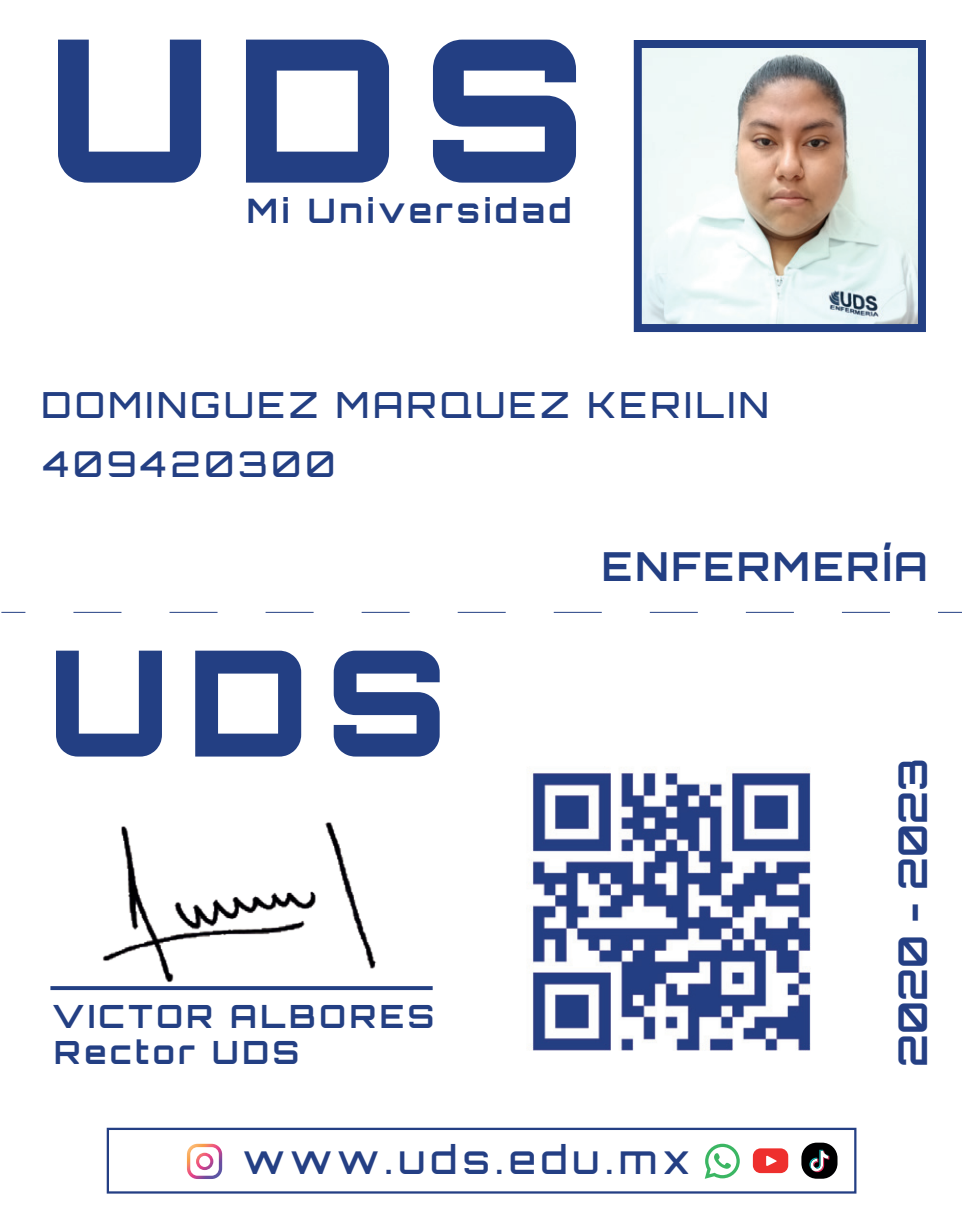
<style>
.page{position:relative;width:966px;height:1227px;background:#fff}
.page>*{position:absolute;margin:0;border:0;box-sizing:border-box;transform-origin:0 0}
.t1{font:700 40px "Orbitron";letter-spacing:.075em;color:#233f83}
.t2{font:700 39.6px "Orbitron";color:#243f84}
.t3{font:500 39.2px "Orbitron";letter-spacing:.135em;color:#243f84}
.t4{font:500 36px "Orbitron";letter-spacing:.1em;color:#233f83}
.t5{font:500 35.6px "Orbitron";letter-spacing:.115em;color:#233f83}
.t6{font:700 33.6px "Orbitron";letter-spacing:.115em;color:#233f83}
.t7{font:700 32px/36px "Orbitron";letter-spacing:.115em;color:#233f83}
</style>
<div class="page">
<img style="left:642px;top:49px;width:274px;height:274px">
<div style="left:633px;top:40px;width:292px;height:292px;border:8px solid #233f83"></div>
<svg style="left:58px;top:40px;width:143px;height:143px"></svg>
<svg style="left:246px;top:40px;width:143px;height:143px"></svg>
<svg style="left:433px;top:40px;width:143px;height:143px"></svg>
<svg style="left:56px;top:651px;width:106px;height:105px"></svg>
<svg style="left:195px;top:651px;width:106px;height:105px"></svg>
<svg style="left:334px;top:651px;width:105px;height:105px"></svg>
<div style="left:50px;top:986px;width:382px;height:4px;border:2px solid #233f83"></div>
<img style="left:94px;top:822px;width:288px;height:169px">
<svg style="left:187px;top:1144px;width:35px;height:35px"></svg>
<svg style="left:704px;top:1144px;width:35px;height:35px"></svg>
<svg style="left:752px;top:1148px;width:36px;height:25px"></svg>
<div style="left:107px;top:1128px;width:749px;height:65px;border:2px solid #243f84"></div>
<div style="left:801px;top:1143px;width:36px;height:36px;background:#000001;border-radius:15px"></div>
<svg style="left:809px;top:1150px;width:20px;height:22px"></svg>
<img style="left:531px;top:770px;width:280px;height:281px">
<svg style="left:1px;top:612px;width:24px;height:1px"></svg>
<svg style="left:73px;top:612px;width:817px;height:1px"></svg>
<svg style="left:938px;top:612px;width:23px;height:1px"></svg>
<p class="t6" style="left:247px;top:191px;width:326px">Mi Universidad</p>
<p class="t4" style="left:41px;top:382px;width:728px">DOMINGUEZ MARQUEZ KERILIN</p>
<p class="t5" style="left:43px;top:442px;width:293px">409420300</p>
<p class="t7" style="left:52px;top:998px;width:383px">VICTOR ALBORES<br>Rector UDS</p>
<p class="t1" style="left:601px;top:542px;width:327px">ENFERMERÍA</p>
<p class="t2" style="left:888px;top:1067px;width:310px;rotate:-90deg">2020 - 2023</p>
<p class="t3" style="left:243px;top:1135px;width:448px">www.uds.edu.mx</p>
</div>
